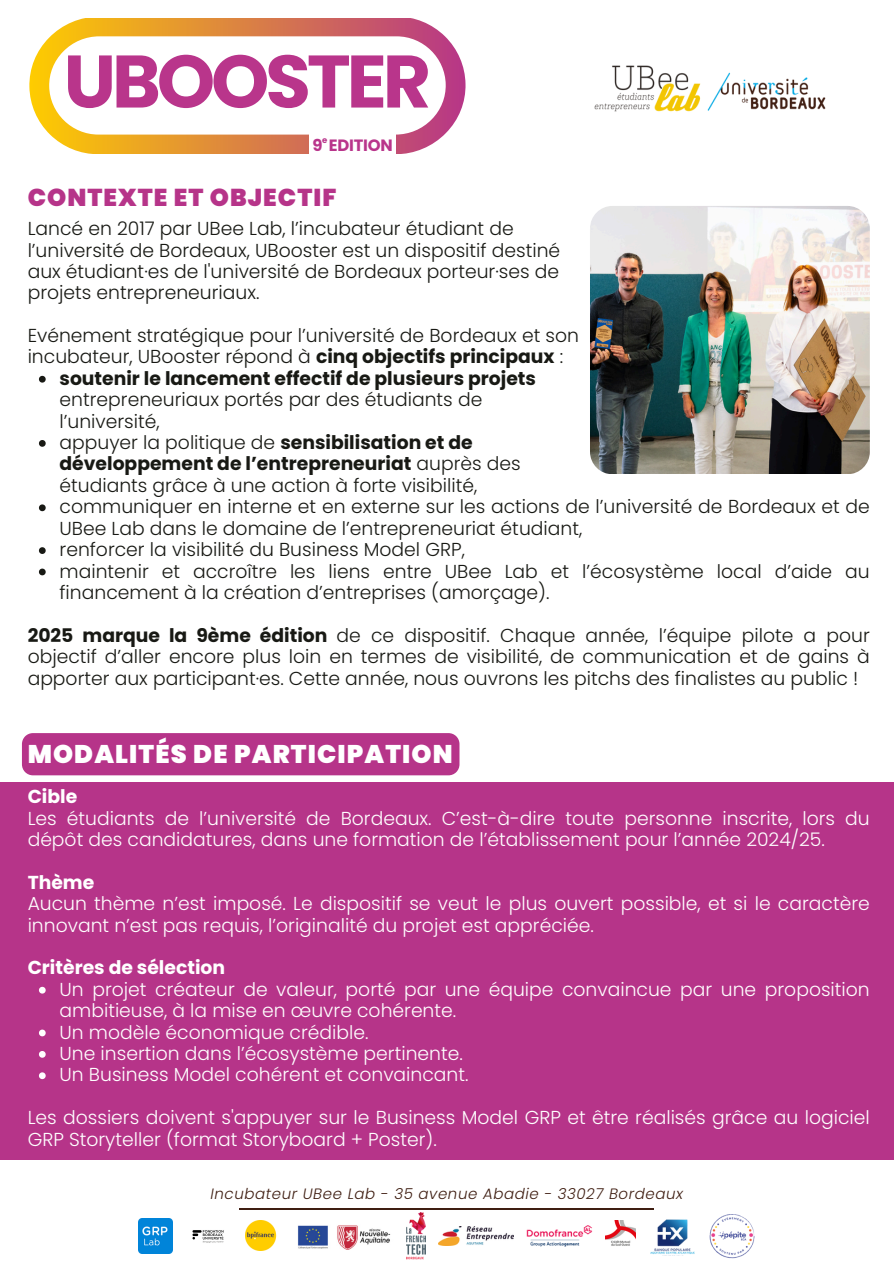
<style>
.page{position:relative;width:894px;height:1264px;background:#fff}
.page>*{position:absolute;margin:0;border:0;box-sizing:border-box;transform-origin:0 0}
.t1{font:700 74.25px "Poppins";letter-spacing:-.055em;color:#b9358b}
.t2{font:900 25.5px "Poppins";letter-spacing:.045em;color:#fff}
.t3{font:900 24.45px "Poppins";letter-spacing:.045em;color:#b63489}
.t4{font:300 18.75px/21.3px "Poppins";color:#181914}
.t5{font:300 18.75px/21.3px "Poppins";color:#fff}
.t6{font:700 18.75px "Poppins";color:#fff}
.t7{font:700 16.35px "Poppins";letter-spacing:-.015em;color:#b9358b}
.t8{font:italic 300 15px "Poppins";letter-spacing:.04em;color:#3f1e12}
.t9{font:700 8.4px "Poppins";color:#b9358b}
.s1{font-weight:700}
</style>
<div class="page">
<div style="left:0;top:782px;width:893px;height:378px;background:#b63489"></div>
<img style="left:590px;top:206px;width:279px;height:268px;border-radius:22px">
<svg style="left:39px;top:986px;width:7px;height:7px"></svg>
<svg style="left:39px;top:1029px;width:7px;height:7px"></svg>
<svg style="left:39px;top:1051px;width:7px;height:6px"></svg>
<svg style="left:39px;top:1072px;width:7px;height:7px"></svg>
<div style="left:22px;top:733px;width:437px;height:42px;background:#b63489"></div>
<svg style="left:39px;top:376px;width:7px;height:6px"></svg>
<svg style="left:39px;top:440px;width:7px;height:7px"></svg>
<svg style="left:39px;top:504px;width:7px;height:7px"></svg>
<svg style="left:39px;top:547px;width:7px;height:7px"></svg>
<svg style="left:39px;top:568px;width:7px;height:7px"></svg>
<img style="left:594px;top:65px;width:232px;height:47px">
<svg style="left:29px;top:19px;width:436px;height:134px"></svg>
<div style="left:309px;top:134px;width:86px;height:20px;background:#fff"></div>
<hr style="left:239px;top:1208px;width:414px;height:1px;background:#3f1e12">
<img style="left:138px;top:1218px;width:35px;height:35px">
<img style="left:192px;top:1230px;width:32px;height:13px">
<img style="left:526px;top:1225px;width:66px;height:22px">
<img style="left:406px;top:1212px;width:19px;height:47px">
<img style="left:605px;top:1220px;width:30px;height:26px">
<img style="left:245px;top:1220px;width:32px;height:30px">
<img style="left:650px;top:1219px;width:45px;height:35px">
<img style="left:438px;top:1226px;width:75px;height:19px">
<img style="left:709px;top:1214px;width:46px;height:45px">
<img style="left:298px;top:1225px;width:93px;height:24px">
<p class="t1" style="left:64px;top:30px;width:369px">UBOOSTER</p>
<p class="t7" style="left:312px;top:133px;width:82px">9 EDITION</p>
<p class="t9" style="left:322px;top:134px;width:7px">e</p>
<p class="t3" style="left:28px;top:180px;width:310px">CONTEXTE ET OBJECTIF</p>
<p class="t4" style="left:28px;top:218px;width:534px">Lancé en 2017 par UBee Lab, l’incubateur étudiant de l’université de Bordeaux, UBooster est un dispositif destiné aux étudiant·es de l'université de Bordeaux porteur·ses de projets entrepreneuriaux.</p>
<p class="t4" style="left:28px;top:325px;width:552px">Evénement stratégique pour l’université de Bordeaux et son incubateur, UBooster répond à <span class="s1">cinq objectifs principaux</span> :</p>
<h4 class="t4" style="left:60px;top:367px;width:478px"><span class="s1">soutenir le lancement effectif de plusieurs projets </span>entrepreneuriaux portés par des étudiants de l’université,</h4>
<h2 class="t4" style="left:60px;top:432px;width:462px">appuyer la politique de <span class="s1">sensibilisation et de développement de l’entrepreneuriat</span> auprès des étudiants grâce à une action à forte visibilité,</h2>
<h4 class="t4" style="left:60px;top:496px;width:811px">communiquer en interne et en externe sur les actions de l’université de Bordeaux et de<br>UBee Lab dans le domaine de l’entrepreneuriat étudiant,</h4>
<h4 class="t4" style="left:60px;top:539px;width:407px">renforcer la visibilité du Business Model GRP,</h4>
<h3 class="t4" style="left:60px;top:560px;width:811px">maintenir et accroître les liens entre UBee Lab et l’écosystème local d’aide au financement à la création d’entreprises (amorçage).</h3>
<p class="t4" style="left:28px;top:624px;width:843px;text-align:justify"><span class="s1">2025 marque la 9ème édition</span> de ce dispositif. Chaque année, l’équipe pilote a pour objectif d’aller encore plus loin en termes de visibilité, de communication et de gains à apporter aux participant·es. Cette année, nous ouvrons les pitchs des finalistes au public !</p>
<p class="t2" style="left:28px;top:736px;width:426px">MODALITÉS DE PARTICIPATION</p>
<p class="t5" style="left:28px;top:786px;width:843px"><span class="s1">Cible<br></span>Les étudiants de l’université de Bordeaux. C’est-à-dire toute personne inscrite, lors du dépôt des candidatures, dans une formation de l’établissement pour l’année 2024/25.</p>
<h1 class="t5" style="left:28px;top:871px;width:843px"><span class="s1">Thème<br></span>Aucun thème n’est imposé. Le dispositif se veut le plus ouvert possible, et si le caractère innovant n’est pas requis, l’originalité du projet est appréciée.</h1>
<p class="t6" style="left:28px;top:954px;width:199px">Critères de sélection</p>
<h2 class="t5" style="left:60px;top:978px;width:811px">Un projet créateur de valeur, porté par une équipe convaincue par une proposition ambitieuse, à la mise en œuvre cohérente.</h2>
<p class="t5" style="left:60px;top:1021px;width:310px">Un modèle économique crédible.</p>
<h4 class="t5" style="left:60px;top:1042px;width:404px">Une insertion dans l’écosystème pertinente.</h4>
<h4 class="t5" style="left:60px;top:1064px;width:410px">Un Business Model cohérent et convaincant.</h4>
<p class="t5" style="left:28px;top:1106px;width:843px">Les dossiers doivent s'appuyer sur le Business Model GRP et être réalisés grâce au logiciel<br>GRP Storyteller (format Storyboard + Poster).</p>
<p class="t8" style="left:210px;top:1183px;width:474px">Incubateur UBee Lab - 35 avenue Abadie - 33027 Bordeaux</p>
</div>
